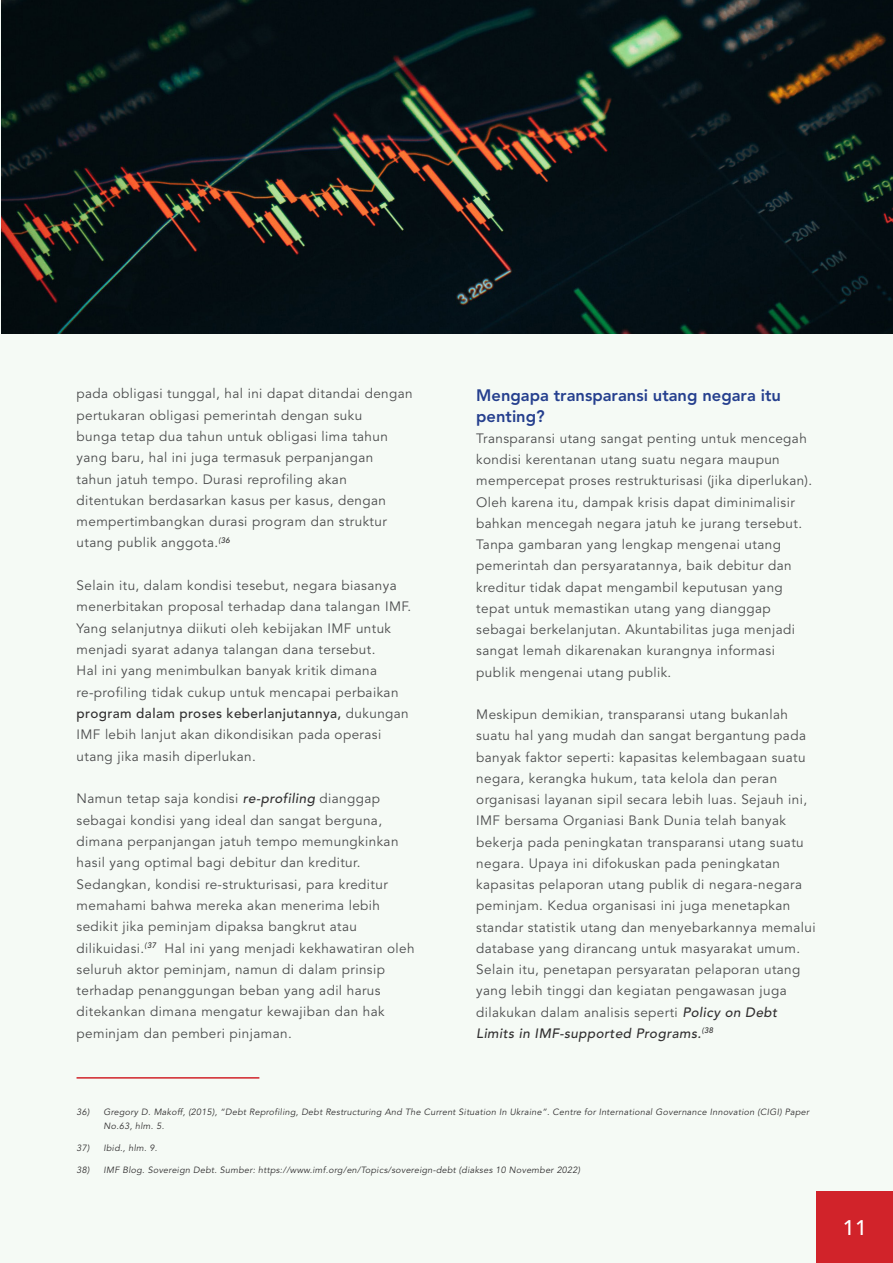
<style>
.page{position:relative;width:893px;height:1263px;background:#f5faf5}
.page>*{position:absolute;margin:0;border:0;box-sizing:border-box;transform-origin:0 0}
.t1{font:500 21px "Avenir LT Pro";color:#fff}
.t2{font:800 16.5px/21.3px "Avenir LT Pro";color:#253f8e}
.t3{font:13.5px/21.3px "Avenir LT Pro";letter-spacing:.03em;color:#4b4c4d}
.t4{font:italic 9px/13.5px "Avenir LT Pro";letter-spacing:.03em;color:#312f30}
.s1{font-weight:500;color:#312f30}
.s2{font-weight:500;font-style:italic;color:#312f30}
</style>
<div class="page">
<div style="left:817px;top:1192px;width:76px;height:71px;background:#d1232a"></div>
<hr style="left:77px;top:1077px;width:182px;height:1px;background:#d1232a">
<img style="left:1px;top:0;width:892px;height:334px">
<p class="t3" style="left:77px;top:383px;width:338px">pada obligasi tunggal, hal ini dapat ditandai dengan pertukaran obligasi pemerintah dengan suku<br>bunga tetap dua tahun untuk obligasi lima tahun yang baru, hal ini juga termasuk perpanjangan<br>tahun jatuh tempo. Durasi reprofiling akan ditentukan berdasarkan kasus per kasus, dengan mempertimbangkan durasi program dan struktur utang publik anggota.<sup>(36</sup></p>
<p class="t3" style="left:77px;top:575px;width:336px">Selain itu, dalam kondisi tesebut, negara biasanya menerbitakan proposal terhadap dana talangan IMF.<br>Yang selanjutnya diikuti oleh kebijakan IMF untuk menjadi syarat adanya talangan dana tersebut.<br>Hal ini yang menimbulkan banyak kritik dimana re-profiling tidak cukup untuk mencapai perbaikan <span class="s1">program dalam proses keberlanjutannya,</span> dukungan IMF lebih lanjut akan dikondisikan pada operasi utang jika masih diperlukan.</p>
<p class="t3" style="left:77px;top:788px;width:340px">Namun tetap saja kondisi <span class="s2">re-profiling</span> dianggap sebagai kondisi yang ideal dan sangat berguna, dimana perpanjangan jatuh tempo memungkinkan hasil yang optimal bagi debitur dan kreditur.<br>Sedangkan, kondisi re-strukturisasi, para kreditur memahami bahwa mereka akan menerima lebih sedikit jika peminjam dipaksa bangkrut atau dilikuidasi.<sup>(37</sup> Hal ini yang menjadi kekhawatiran oleh seluruh aktor peminjam, namun di dalam prinsip terhadap penanggungan beban yang adil harus ditekankan dimana mengatur kewajiban dan hak peminjam dan pemberi pinjaman.</p>
<p class="t2" style="left:476px;top:384px;width:306px">Mengapa transparansi utang negara itu penting?</p>
<p class="t3" style="left:476px;top:428px;width:338px">Transparansi utang sangat penting untuk mencegah kondisi kerentanan utang suatu negara maupun mempercepat proses restrukturisasi (jika diperlukan).<br>Oleh karena itu, dampak krisis dapat diminimalisir bahkan mencegah negara jatuh ke jurang tersebut.<br>Tanpa gambaran yang lengkap mengenai utang pemerintah dan persyaratannya, baik debitur dan kreditur tidak dapat mengambil keputusan yang tepat untuk memastikan utang yang dianggap sebagai berkelanjutan. Akuntabilitas juga menjadi sangat lemah dikarenakan kurangnya informasi publik mengenai utang publik.</p>
<p class="t3" style="left:476px;top:704px;width:341px">Meskipun demikian, transparansi utang bukanlah suatu hal yang mudah dan sangat bergantung pada banyak faktor seperti: kapasitas kelembagaan suatu negara, kerangka hukum, tata kelola dan peran organisasi layanan sipil secara lebih luas. Sejauh ini, IMF bersama Organiasi Bank Dunia telah banyak bekerja pada peningkatan transparansi utang suatu negara. Upaya ini difokuskan pada peningkatan kapasitas pelaporan utang publik di negara-negara peminjam. Kedua organisasi ini juga menetapkan standar statistik utang dan menyebarkannya memalui database yang dirancang untuk masyarakat umum.<br>Selain itu, penetapan persyaratan pelaporan utang yang lebih tinggi dan kegiatan pengawasan juga dilakukan dalam analisis seperti <span class="s2">Policy on Debt Limits in IMF-supported Programs.</span><sup>(38</sup></p>
<p class="t4" style="left:104px;top:1106px;width:707px;text-indent:-27px">36) Gregory D. Makoff, (2015), “Debt Reprofiling, Debt Restructuring And The Current Situation In Ukraine”. Centre for International Governance Innovation (CIGI) Paper<br>No.63, hlm. 5.</p>
<p class="t4" style="left:77px;top:1141px;width:82px">37) Ibid., hlm. 9.</p>
<p class="t4" style="left:77px;top:1163px;width:505px">38) IMF Blog. Sovereign Debt. Sumber: https://www.imf.org/en/Topics/sovereign-debt (diakses 10 November 2022)</p>
<h1 class="t1" style="left:843px;top:1216px;width:25px">11</h1>
</div>
